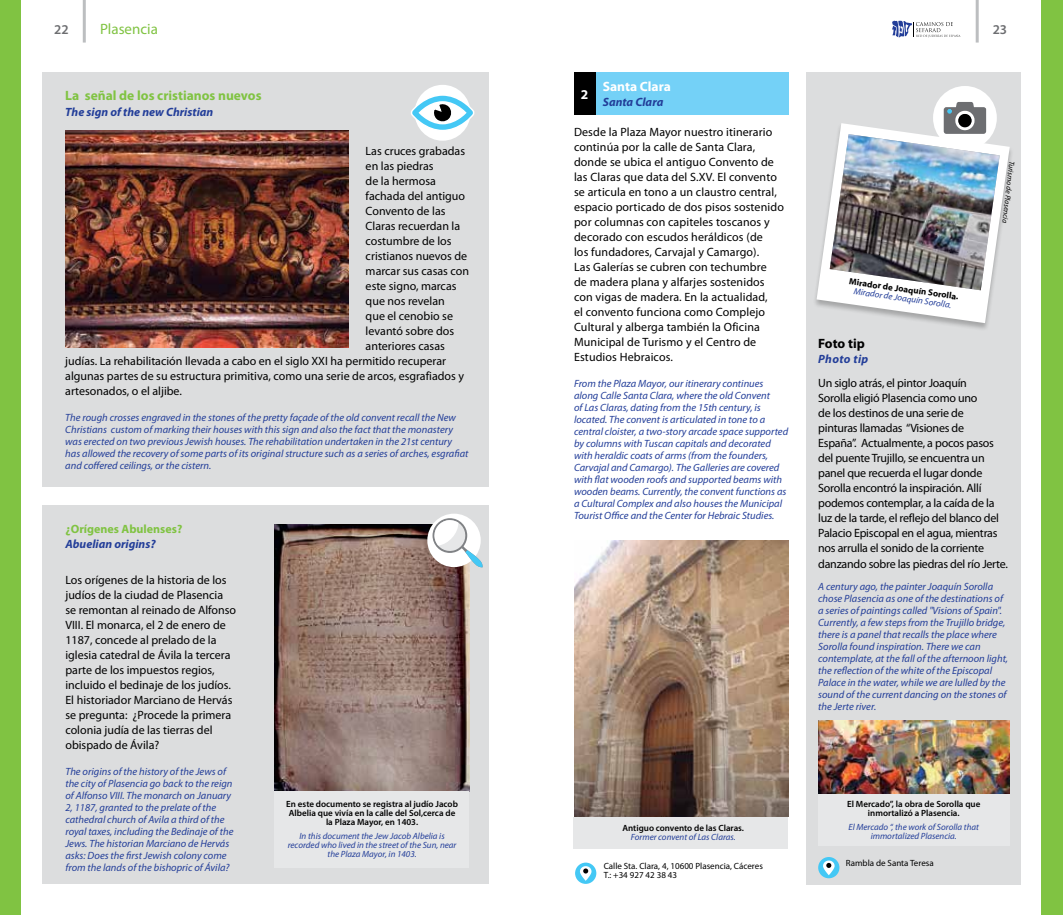
<style>
.page{position:relative;width:1063px;height:915px;background:#fff}
.page>*{position:absolute;margin:0;border:0;box-sizing:border-box;transform-origin:0 0}
.t1{font:15px "Myriad Pro";color:#80c342}
.t2{font:700 13.5px "Myriad Pro";color:#80c342}
.t3{font:700 13.5px "Myriad Pro";color:#fff}
.t4{font:700 13.5px "Myriad Pro";color:#000}
.t5{font:600 13.5px "Myriad Pro";color:#6d6e71}
.t6{font:12px/15px "Myriad Pro";color:#000}
.t7{font:12px/15px "Myriad Pro";letter-spacing:-.02em;color:#000}
.t8{font:italic 700 12px "Myriad Pro";color:#233e99}
.t9{font:700 12px "Myriad Pro";color:#80c342}
.t10{font:italic 700 12px "Myriad Pro";letter-spacing:.03em;color:#233e99}
.t11{font:italic 10.5px/12px "Myriad Pro";color:#233e99}
.t12{font:italic 9px/9px "Myriad Pro";color:#233e99;text-align:center}
.t13{font:600 9px/9px "Myriad Pro";color:#000;text-align:center}
.t14{font:9px/9px "Myriad Pro";color:#000}
.t15{font:700 9px "Myriad Pro";color:#000}
.t16{font:italic 7.5px "Myriad Pro";color:#000}
</style>
<div class="page">
<div style="left:1042px;top:0;width:21px;height:914px;background:#80c342"></div>
<hr style="left:976px;top:0;width:3px;height:43px;background:#bcbec0">
<svg style="left:892px;top:21px;width:69px;height:17px"></svg>
<hr style="left:83px;top:0;width:3px;height:43px;background:#bcbec0">
<div style="left:0;top:0;width:21px;height:914px;background:#80c342"></div>
<div style="left:43px;top:72px;width:446px;height:414px;background:#dcddde"></div>
<div style="left:43px;top:505px;width:446px;height:378px;background:#dcddde"></div>
<img style="left:65px;top:130px;width:284px;height:217px">
<div style="left:415px;top:85px;width:55px;height:56px;background:#fff;border-radius:50%"></div>
<svg style="left:411px;top:93px;width:64px;height:37px"></svg>
<img style="left:574px;top:540px;width:214px;height:276px">
<div style="left:575px;top:862px;width:21px;height:21px;background:#44c8f5;border-radius:50%"></div>
<svg style="left:580px;top:866px;width:12px;height:14px"></svg>
<div style="left:806px;top:72px;width:214px;height:812px;background:#dcddde"></div>
<div style="left:812px;top:123px;width:202px;height:209px;background:#000;opacity:.25"></div>
<svg style="left:818px;top:856px;width:21px;height:22px"></svg>
<svg style="left:823px;top:860px;width:12px;height:14px"></svg>
<img style="left:818px;top:720px;width:192px;height:74px">
<img style="left:275px;top:524px;width:194px;height:267px">
<div style="left:275px;top:791px;width:194px;height:76px;background:#e6e7e8"></div>
<svg style="left:427px;top:513px;width:54px;height:54px"></svg>
<svg style="left:433px;top:518px;width:50px;height:49px"></svg>
<div style="left:574px;top:816px;width:214px;height:32px;background:#e6e7e8"></div>
<div style="left:818px;top:794px;width:192px;height:51px;background:#e6e7e8"></div>
<div style="left:933px;top:86px;width:64px;height:64px;background:#fff;border-radius:50%"></div>
<img style="left:817px;top:102px;width:193px;height:221px">
<div style="left:574px;top:72px;width:214px;height:43px;background:#74d1f7"></div>
<div style="left:574px;top:72px;width:21px;height:43px;background:#000"></div>
<p class="t5" style="left:54px;top:21px;width:16px">22</p>
<h1 class="t1" style="left:100px;top:20px;width:59px">Plasencia</h1>
<p class="t5" style="left:993px;top:21px;width:16px">23</p>
<p class="t2" style="left:65px;top:86px;width:198px">La señal de los cristianos nuevos</p>
<p class="t8" style="left:65px;top:104px;width:150px">The sign of the new Christian</p>
<p class="t6" style="left:366px;top:143px;width:101px">Las cruces grabadas</p>
<p class="t6" style="left:366px;top:158px;width:69px">en las piedras</p>
<p class="t6" style="left:366px;top:173px;width:72px">de la hermosa</p>
<p class="t6" style="left:366px;top:188px;width:101px">fachada del antiguo</p>
<p class="t6" style="left:366px;top:203px;width:81px">Convento de las</p>
<p class="t6" style="left:366px;top:218px;width:96px">Claras recuerdan la</p>
<p class="t6" style="left:366px;top:233px;width:87px">costumbre de los</p>
<p class="t6" style="left:366px;top:248px;width:103px">cristianos nuevos de</p>
<p class="t6" style="left:366px;top:263px;width:105px">marcar sus casas con</p>
<p class="t6" style="left:366px;top:278px;width:92px">este signo, marcas</p>
<p class="t6" style="left:366px;top:293px;width:81px">que nos revelan</p>
<p class="t6" style="left:366px;top:308px;width:89px">que el cenobio se</p>
<p class="t6" style="left:366px;top:323px;width:90px">levantó sobre dos</p>
<p class="t6" style="left:366px;top:338px;width:81px">anteriores casas</p>
<p class="t6" style="left:65px;top:353px;width:382px">judías. La rehabilitación llevada a cabo en el siglo XXI ha permitido recuperar</p>
<p class="t6" style="left:65px;top:368px;width:400px">algunas partes de su estructura primitiva, como una serie de arcos, esgrafiados y</p>
<p class="t6" style="left:65px;top:383px;width:118px">artesonados, o el aljibe.</p>
<p class="t11" style="left:65px;top:411px;width:405px">The rough crosses engraved in the stones of the pretty façade of the old convent recall the New Christians custom of marking their houses with this sign and also the fact that the monastery was erected on two previous Jewish houses. The rehabilitation undertaken in the 21st century has allowed the recovery of some parts of its original structure such as a series of arches, esgrafiat and coffered ceilings, or the cistern.</p>
<p class="t9" style="left:65px;top:521px;width:118px">¿Orígenes Abulenses?</p>
<p class="t8" style="left:65px;top:536px;width:92px">Abuelian origins?</p>
<p class="t6" style="left:65px;top:572px;width:172px">Los orígenes de la historia de los judíos de la ciudad de Plasencia se remontan al reinado de Alfonso<br>VIII. El monarca, el 2 de enero de<br>1187, concede al prelado de la iglesia catedral de Ávila la tercera parte de los impuestos regios, incluido el bedinaje de los judíos.<br>El historiador Marciano de Hervás se pregunta: ¿Procede la primera colonia judía de las tierras del obispado de Ávila?</p>
<p class="t11" style="left:65px;top:765px;width:170px">The origins of the history of the Jews of the city of Plasencia go back to the reign of Alfonso VIII. The monarch on January 2, 1187, granted to the prelate of the cathedral church of Avila a third of the royal taxes, including the Bedinaje of the Jews. The historian Marciano de Hervás asks: Does the first Jewish colony come from the lands of the bishopric of Ávila?</p>
<p class="t13" style="left:286px;top:799px;width:173px">En este documento se registra al judío Jacob<br>Albelia que vivía en la calle del Sol,cerca de la Plaza Mayor, en 1403.</p>
<p class="t12" style="left:288px;top:830px;width:170px">In this document the Jew Jacob Albelia is recorded who lived in the street of the Sun, near the Plaza Mayor, in 1403.</p>
<p class="t3" style="left:581px;top:85px;width:9px">2</p>
<p class="t3" style="left:603px;top:78px;width:70px">Santa Clara</p>
<p class="t8" style="left:603px;top:94px;width:62px">Santa Clara</p>
<p class="t6" style="left:574px;top:124px;width:211px">Desde la Plaza Mayor nuestro itinerario continúa por la calle de Santa Clara, donde se ubica el antiguo Convento de las Claras que data del S.XV. El convento se articula en tono a un claustro central, espacio porticado de dos pisos sostenido por columnas con capiteles toscanos y decorado con escudos heráldicos (de<br>los fundadores, Carvajal y Camargo).<br>Las Galerías se cubren con techumbre<br>de madera plana y alfarjes sostenidos con vigas de madera. En la actualidad,<br>el convento funciona como Complejo Cultural y alberga también la Oficina Municipal de Turismo y el Centro de Estudios Hebraicos.</p>
<p class="t11" style="left:574px;top:377px;width:216px">From the Plaza Mayor, our itinerary continues along Calle Santa Clara, where the old Convent<br>of Las Claras, dating from the 15th century, is located. The convent is articulated in tone to a central cloister, a two-story arcade space supported by columns with Tuscan capitals and decorated with heraldic coats of arms (from the founders, Carvajal and Camargo). The Galleries are covered with flat wooden roofs and supported beams with wooden beams. Currently, the convent functions as a Cultural Complex and also houses the Municipal Tourist Office and the Center for Hebraic Studies.</p>
<p class="t15" style="left:850px;top:275px;width:112px;rotate:8deg">Mirador de Joaquín Sorolla.</p>
<p class="t12" style="left:854px;top:286px;width:100px;rotate:8deg">Mirador de Joaquín Sorolla.</p>
<p class="t4" style="left:818px;top:335px;width:48px">Foto tip</p>
<p class="t10" style="left:818px;top:351px;width:52px">Photo tip</p>
<p class="t16" style="left:1016px;top:161px;width:64px;rotate:96deg">Turismo de Plasencia</p>
<p class="t7" style="left:818px;top:375px;width:191px">Un siglo atrás, el pintor Joaquín<br>Sorolla eligió Plasencia como uno<br>de los destinos de una serie de<br>pinturas llamadas “Visiones de<br>España”. Actualmente, a pocos pasos del puente Trujillo, se encuentra un panel que recuerda el lugar donde Sorolla encontró la inspiración. Allí podemos contemplar, a la caída de la luz de la tarde, el reflejo del blanco del Palacio Episcopal en el agua, mientras nos arrulla el sonido de la corriente danzando sobre las piedras del río Jerte.</p>
<p class="t11" style="left:818px;top:580px;width:192px">A century ago, the painter Joaquín Sorolla chose Plasencia as one of the destinations of a series of paintings called "Visions of Spain".<br>Currently, a few steps from the Trujillo bridge, there is a panel that recalls the place where Sorolla found inspiration. There we can contemplate, at the fall of the afternoon light, the reflection of the white of the Episcopal Palace in the water, while we are lulled by the sound of the current dancing on the stones of the Jerte river.</p>
<p class="t13" style="left:622px;top:823px;width:123px">Antiguo convento de las Claras.</p>
<p class="t12" style="left:631px;top:832px;width:106px">Former convent of Las Claras.</p>
<p class="t14" style="left:604px;top:861px;width:161px">Calle Sta. Clara, 4, 10600 Plasencia, Cáceres<br>T.: +34 927 42 38 43</p>
<p class="t13" style="left:847px;top:799px;width:135px">El Mercado”, la obra de Sorolla que inmortalizó a Plasencia.</p>
<p class="t12" style="left:849px;top:821px;width:132px">El Mercado “, the work of Sorolla that immortalized Plasencia.</p>
<p class="t14" style="left:846px;top:858px;width:90px">Rambla de Santa Teresa</p>
</div>
